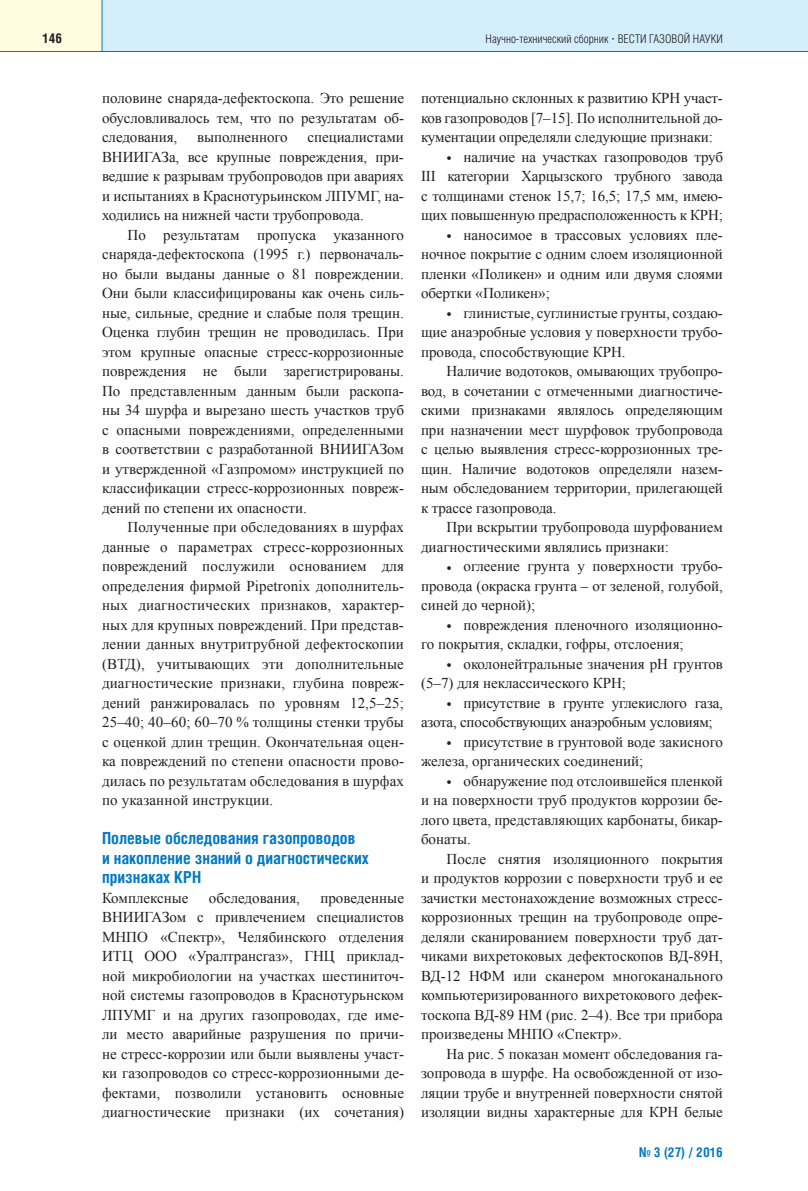
<style>
.page{position:relative;width:808px;height:1191px;background:#fff}
.page>*{position:absolute;margin:0;border:0;box-sizing:border-box;transform-origin:0 0}
.t1{font:700 16.5px/19.5px "Helios Cond";color:#0079c2}
.t2{font:15px/19.5px "Times New Roman";color:#231f20;text-align:justify}
.t3{font:700 13.5px "Helios Cond";color:#0079c2}
.t4{font:700 13.5px "Helios Cond";color:#231f20}
.t5{font:300 12px "Helios Cond";color:#231f20}
.s1{font-family:"Times New Roman";font-weight:700}
</style>
<div class="page">
<div style="left:102px;top:0;width:706px;height:51px;background:#d4effb"></div>
<div style="left:0;top:0;width:102px;height:51px;background:#fffce0"></div>
<hr style="left:0;top:51px;width:808px;height:1px;background:#0079c2">
<hr style="left:102px;top:0;width:1px;height:51px;background:#0079c2">
<p class="t4" style="left:42px;top:33px;width:21px">146</p>
<p class="t5" style="left:486px;top:34px;width:239px">Научно-технический сборник <span class="s1">·</span> ВЕСТИ ГАЗОВОЙ НАУКИ</p>
<p class="t2" style="left:102px;top:88px;width:303px">половине снаряда-дефектоскопа. Это решение обусловливалось тем, что по результатам об&shy;следования,</p>
<p class="t2" style="left:102px;top:127px;width:303px;text-indent:206px">специалистами ВНИИГАЗа, все крупные повреждения, при&shy;ведшие к разрывам трубопроводов при авариях и испытаниях в Краснотурьинском ЛПУМГ, на&shy;ходились на нижней части трубопровода.</p>
<p class="t2" style="left:102px;top:225px;width:303px;text-indent:26px">По результатам пропуска указанного снаряда-дефектоскопа (1995 г.) первоначаль&shy;но были выданы данные о 81 повреждении.<br>Они были классифицированы как очень силь&shy;ные, сильные, средние и слабые поля трещин.<br>Оценка глубин трещин не проводилась. При этом крупные опасные стресс-коррозионные повреждения не были зарегистрированы.<br>По представленным данным были раскопа&shy;ны 34 шурфа и вырезано шесть участков труб с опасными повреждениями, определенными в соответствии с разработанной ВНИИГАЗом и утвержденной «Газпромом» инструкцией по классификации стресс-коррозионных повреж&shy;дений по степени их опасности.</p>
<p class="t2" style="left:102px;top:517px;width:303px;text-indent:26px">Полученные при обследованиях в шурфах данные о параметрах стресс-коррозионных повреждений послужили основанием для определения фирмой Pipetronix дополнитель&shy;ных диагностических признаков, характер&shy;ных для крупных повреждений. При представ&shy;лении данных внутритрубной дефектоскопии (ВТД), учитывающих эти дополнительные диагностические признаки, глубина повреж&shy;дений ранжировалась по уровням 12,5–25; 25–40; 40–60; 60–70 % толщины стенки трубы с оценкой длин трещин. Окончательная оцен&shy;ка повреждений по степени опасности прово&shy;дилась по результатам обследования в шурфах по указанной инструкции.</p>
<p class="t1" style="left:102px;top:830px;width:268px">Полевые обследования газопроводов<br>и накопление знаний о диагностических признаках КРН</p>
<p class="t2" style="left:102px;top:888px;width:88px">Комплексные</p>
<p class="t2" style="left:209px;top:888px;width:93px">обследования,</p>
<p class="t2" style="left:197px;top:127px;width:92px">выполненного</p>
<p class="t2" style="left:102px;top:888px;width:303px;text-indent:218px">проведенные ВНИИГАЗом с привлечением специалистов МНПО «Спектр», Челябинского отделения ИТЦ ООО «Уралтрансгаз», ГНЦ приклад&shy;ной микробиологии на участках шестиниточ&shy;ной системы газопроводов в Краснотурьнском ЛПУМГ и на других газопроводах, где име&shy;ли место аварийные разрушения по причи&shy;не стресс-коррозии или были выявлены участ&shy;ки газопроводов со стресс-коррозионными де&shy;фектами, позволили установить основные диагностические признаки (их сочетания)</p>
<p class="t2" style="left:421px;top:88px;width:303px">потенциально склонных к развитию КРН участ&shy;ков газопроводов [7–15]. По исполнительной до&shy;кументации определяли следующие признаки:</p>
<p class="t2" style="left:421px;top:147px;width:303px;text-indent:26px">• наличие на участках газопроводов труб III категории Харцызского трубного завода с толщинами стенок 15,7; 16,5; 17,5 мм, имею&shy;щих повышенную предрасположенность к КРН;</p>
<p class="t2" style="left:421px;top:225px;width:303px;text-indent:26px">• наносимое в трассовых условиях пле&shy;ночное покрытие с одним слоем изоляционной пленки «Поликен» и одним или двумя слоями обертки «Поликен»;</p>
<p class="t2" style="left:421px;top:303px;width:303px;text-indent:26px">• глинистые, суглинистые грунты, создаю&shy;щие анаэробные условия у поверхности трубо&shy;провода, способствующие КРН.</p>
<p class="t2" style="left:421px;top:361px;width:303px;text-indent:26px">Наличие водотоков, омывающих трубопро&shy;вод, в сочетании с отмеченными диагностиче&shy;скими признаками являлось определяющим при назначении мест шурфовок трубопровода с целью выявления стресс-коррозионных тре&shy;щин. Наличие водотоков определяли назем&shy;ным обследованием территории, прилегающей к трассе газопровода.</p>
<p class="t2" style="left:421px;top:517px;width:303px;text-indent:26px">При вскрытии трубопровода шурфованием диагностическими являлись признаки:</p>
<p class="t2" style="left:421px;top:556px;width:303px;text-indent:26px">• оглеение грунта у поверхности трубо&shy;провода (окраска грунта – от зеленой, голубой, синей до черной);</p>
<p class="t2" style="left:421px;top:615px;width:303px;text-indent:26px">• повреждения пленочного изоляционно&shy;го покрытия, складки, гофры, отслоения;</p>
<p class="t2" style="left:421px;top:654px;width:303px;text-indent:26px">• околонейтральные значения pH грунтов (5–7) для неклассического КРН;</p>
<p class="t2" style="left:421px;top:693px;width:303px;text-indent:26px">• присутствие в грунте углекислого газа, азота, способствующих анаэробным условиям;</p>
<p class="t2" style="left:421px;top:732px;width:303px;text-indent:26px">• присутствие в грунтовой воде закисного железа, органических соединений;</p>
<p class="t2" style="left:421px;top:771px;width:303px;text-indent:26px">• обнаружение под отслоившейся пленкой и на поверхности труб продуктов коррозии бе&shy;лого цвета, представляющих карбонаты, бикар&shy;бонаты.</p>
<p class="t2" style="left:421px;top:849px;width:303px;text-indent:26px">После снятия изоляционного покрытия и продуктов коррозии с поверхности труб и ее зачистки местонахождение возможных стресс&shy;коррозионных трещин на трубопроводе опре&shy;деляли сканированием поверхности труб дат&shy;чиками вихретоковых дефектоскопов ВД-89Н, ВД-12 НФМ или сканером многоканального компьютеризированного вихретокового дефек&shy;тоскопа ВД-89 НМ (рис. 2–4). Все три прибора произведены МНПО «Спектр».</p>
<p class="t2" style="left:421px;top:1044px;width:303px;text-indent:26px">На рис. 5 показан момент обследования га&shy;зопровода в шурфе. На освобожденной от изо&shy;ляции трубе и внутренней поверхности снятой изоляции видны характерные для КРН белые</p>
<p class="t3" style="left:639px;top:1147px;width:85px">№ 3 (27) / 2016</p>
</div>
